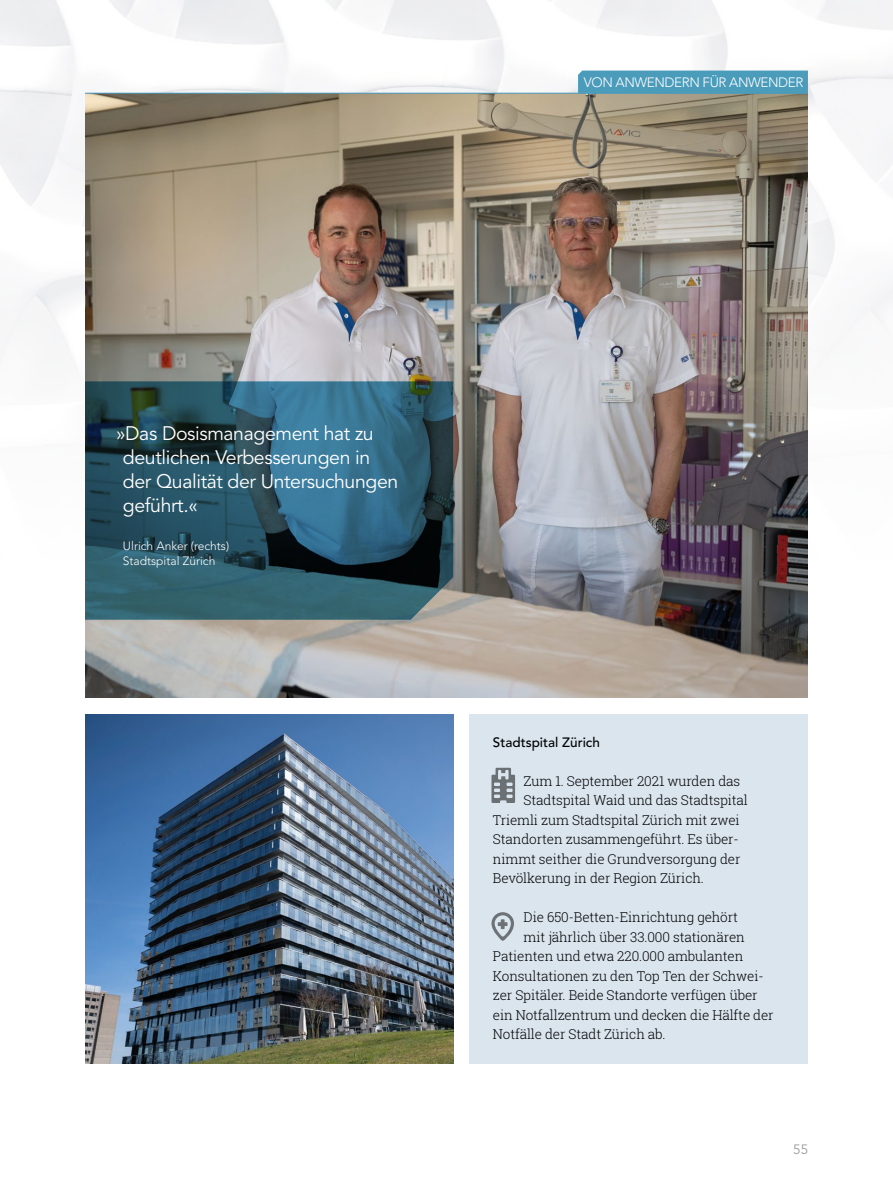
<style>
.page{position:relative;width:893px;height:1191px;background:#fff}
.page>*{position:absolute;margin:0;border:0;box-sizing:border-box;transform-origin:0 0}
.t1{font:19.5px/24px "Avenir LT Pro";letter-spacing:-.02em;color:#fff}
.t2{font:300 13.5px "Roboto Slab";letter-spacing:-.01em;color:#000}
.t3{font:300 13.5px "Avenir LT Pro";letter-spacing:-.03em;color:#fff}
.t4{font:500 13.5px "Avenir LT Pro";color:#000}
.t5{font:13.5px "Avenir LT Pro";color:#9d9d9c}
.t6{font:300 12px/14.4px "Avenir LT Pro";color:#fff}
</style>
<div class="page">
<div style="left:469px;top:714px;width:339px;height:349px;background:#dae5ee"></div>
<svg style="left:491px;top:767px;width:24px;height:36px"></svg>
<svg style="left:491px;top:912px;width:23px;height:29px"></svg>
<img style="left:85px;top:94px;width:723px;height:603px">
<img style="left:85px;top:714px;width:368px;height:349px">
<div style="left:578px;top:71px;width:230px;height:22px;background:#4b9bbb"></div>
<hr style="left:85px;top:93px;width:723px;height:1px;background:#4b9bbb">
<svg style="left:85px;top:381px;width:368px;height:239px;background:#2c5768"></svg>
<p class="t3" style="left:584px;top:75px;width:221px">VON ANWENDERN FÜR ANWENDER</p>
<h1 class="t1" style="left:123px;top:421px;width:277px;text-indent:-7px">»Das Dosismanagement hat zu deutlichen Verbesserungen in der Qualität der Untersuchungen geführt.«</h1>
<p class="t6" style="left:123px;top:539px;width:108px">Ulrich Anker (rechts)<br>Stadtspital Zürich</p>
<p class="t4" style="left:493px;top:734px;width:109px">Stadtspital Zürich</p>
<p class="t2" style="left:524px;top:771px;width:218px">Zum 1. September 2021 wurden das</p>
<p class="t2" style="left:524px;top:791px;width:226px">Stadtspital Waid und das Stadtspital</p>
<p class="t2" style="left:493px;top:810px;width:248px">Triemli zum Stadtspital Zürich mit zwei</p>
<p class="t2" style="left:493px;top:830px;width:247px">Standorten zusammengeführt. Es über-</p>
<p class="t2" style="left:493px;top:849px;width:249px">nimmt seither die Grundversorgung der</p>
<p class="t2" style="left:493px;top:869px;width:212px">Bevölkerung in der Region Zürich.</p>
<p class="t2" style="left:524px;top:908px;width:216px">Die 650-Betten-Einrichtung gehört</p>
<p class="t2" style="left:524px;top:927px;width:223px">mit jährlich über 33.000 stationären</p>
<p class="t2" style="left:493px;top:947px;width:252px">Patienten und etwa 220.000 ambulanten</p>
<p class="t2" style="left:493px;top:966px;width:272px">Konsultationen zu den Top Ten der Schwei-</p>
<p class="t2" style="left:493px;top:986px;width:266px">zer Spitäler. Beide Standorte verfügen über</p>
<p class="t2" style="left:493px;top:1005px;width:282px">ein Notfallzentrum und decken die Hälfte der</p>
<p class="t2" style="left:493px;top:1025px;width:174px">Notfälle der Stadt Zürich ab.</p>
<p class="t5" style="left:793px;top:1141px;width:17px">55</p>
</div>
